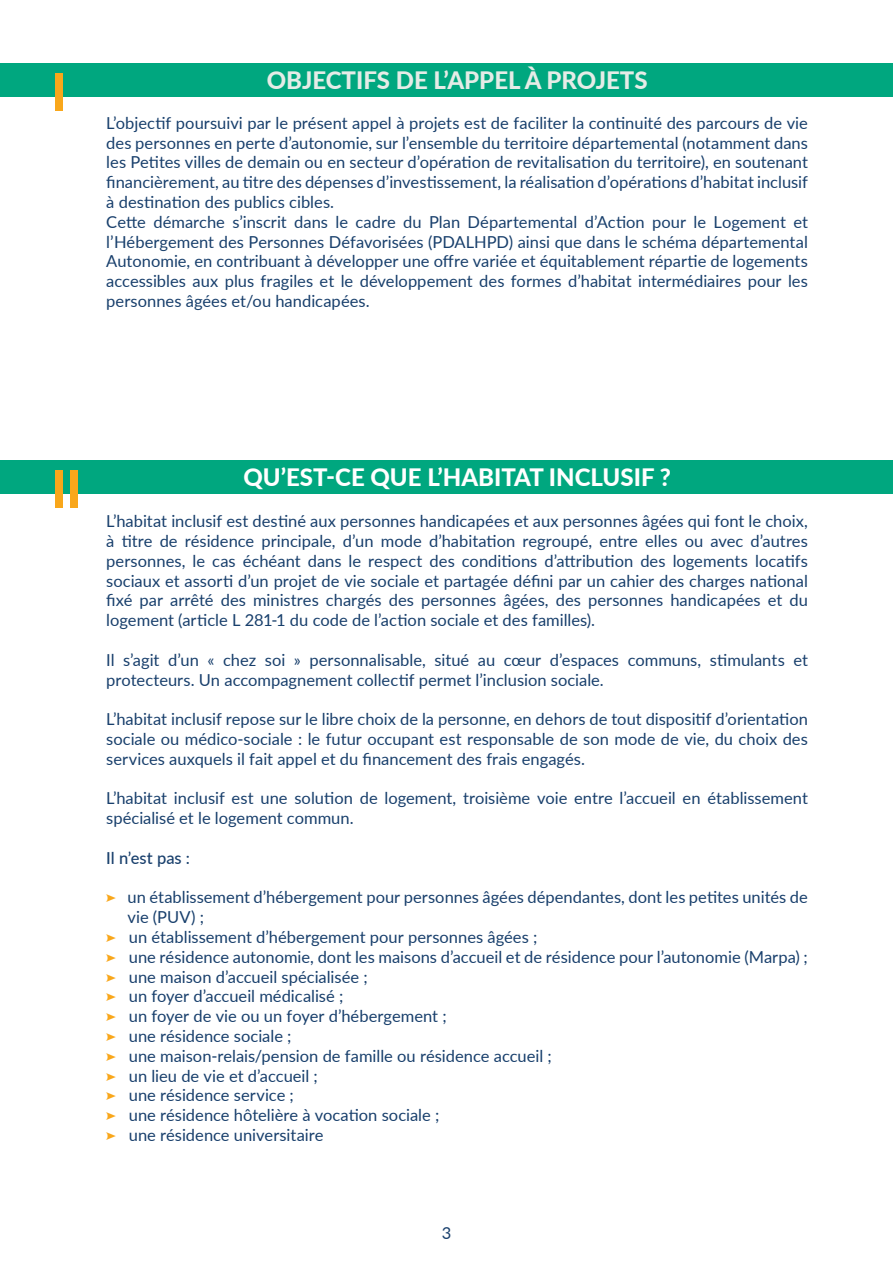
<style>
.page{position:relative;width:893px;height:1263px;background:#fff}
.page>*{position:absolute;margin:0;border:0;box-sizing:border-box;transform-origin:0 0}
.t1{font:800 51px "Lato";color:#f9a71b}
.t2{font:800 24px "Lato";color:#fff}
.t3{font:800 24px "Lato";color:#e5ece7}
.t4{font:16.5px/19.8px "Lato";color:#183f6c;text-align:justify}
.t5{font:500 16.5px "Lato";color:#183f6c}
</style>
<div class="page">
<div style="left:0;top:64px;width:893px;height:33px;background:#00a77f"></div>
<div style="left:0;top:460px;width:893px;height:33px;background:#00a77f"></div>
<p class="t1" style="left:51px;top:55px;width:17px">I</p>
<p class="t3" style="left:267px;top:63px;width:382px">OBJECTIFS DE L’APPEL À PROJETS</p>
<p class="t4" style="left:106px;top:112px;width:703px">L’objectif poursuivi par le présent appel à projets est de faciliter la continuité des parcours de vie des personnes en perte d’autonomie, sur l’ensemble du territoire départemental (notamment dans les Petites villes de demain ou en secteur d’opération de revitalisation du territoire), en soutenant financièrement, au titre des dépenses d’investissement, la réalisation d’opérations d’habitat inclusif à destination des publics cibles.</p>
<p class="t4" style="left:106px;top:211px;width:703px">Cette démarche s’inscrit dans le cadre du Plan Départemental d’Action pour le Logement et l’Hébergement des Personnes Défavorisées (PDALHPD) ainsi que dans le schéma départemental Autonomie, en contribuant à développer une offre variée et équitablement répartie de logements accessibles aux plus fragiles et le développement des formes d’habitat intermédiaires pour les personnes âgées et/ou handicapées.</p>
<p class="t1" style="left:51px;top:451px;width:32px">II</p>
<p class="t2" style="left:243px;top:459px;width:429px">QU’EST-CE QUE L’HABITAT INCLUSIF ?</p>
<p class="t4" style="left:106px;top:511px;width:703px">L’habitat inclusif est destiné aux personnes handicapées et aux personnes âgées qui font le choix, à titre de résidence principale, d’un mode d’habitation regroupé, entre elles ou avec d’autres personnes, le cas échéant dans le respect des conditions d’attribution des logements locatifs sociaux et assorti d’un projet de vie sociale et partagée défini par un cahier des charges national fixé par arrêté des ministres chargés des personnes âgées, des personnes handicapées et du logement (article L 281-1 du code de l’action sociale et des familles).</p>
<p class="t4" style="left:106px;top:649px;width:703px">Il s’agit d’un « chez soi » personnalisable, situé au cœur d’espaces communs, stimulants et protecteurs. Un accompagnement collectif permet l’inclusion sociale.</p>
<p class="t4" style="left:106px;top:709px;width:703px">L’habitat inclusif repose sur le libre choix de la personne, en dehors de tout dispositif d’orientation sociale ou médico-sociale : le futur occupant est responsable de son mode de vie, du choix des services auxquels il fait appel et du financement des frais engagés.</p>
<p class="t4" style="left:106px;top:788px;width:703px">L’habitat inclusif est une solution de logement, troisième voie entre l’accueil en établissement spécialisé et le logement commun.</p>
<p class="t5" style="left:106px;top:846px;width:85px">Il n’est pas :</p>
<p class="t4" style="left:128px;top:887px;width:682px">un établissement d’hébergement pour personnes âgées dépendantes, dont les petites unités de vie (PUV) ;</p>
<p class="t4" style="left:129px;top:926px;width:410px">un établissement d’hébergement pour personnes âgées ;</p>
<p class="t4" style="left:129px;top:946px;width:681px">une résidence autonomie, dont les maisons d’accueil et de résidence pour l’autonomie (Marpa) ;</p>
<p class="t4" style="left:129px;top:966px;width:240px">une maison d’accueil spécialisée ;</p>
<p class="t4" style="left:129px;top:986px;width:216px">un foyer d’accueil médicalisé ;</p>
<p class="t4" style="left:129px;top:1006px;width:319px">un foyer de vie ou un foyer d’hébergement ;</p>
<p class="t4" style="left:129px;top:1025px;width:164px">une résidence sociale ;</p>
<p class="t4" style="left:129px;top:1045px;width:425px">une maison-relais/pension de famille ou résidence accueil ;</p>
<p class="t4" style="left:129px;top:1065px;width:191px">un lieu de vie et d’accueil ;</p>
<p class="t4" style="left:129px;top:1085px;width:167px">une résidence service ;</p>
<p class="t4" style="left:129px;top:1105px;width:312px">une résidence hôtelière à vocation sociale ;</p>
<p class="t4" style="left:129px;top:1124px;width:196px">une résidence universitaire</p>
<p class="t4" style="left:442px;top:1222px;width:11px">3</p>
</div>
